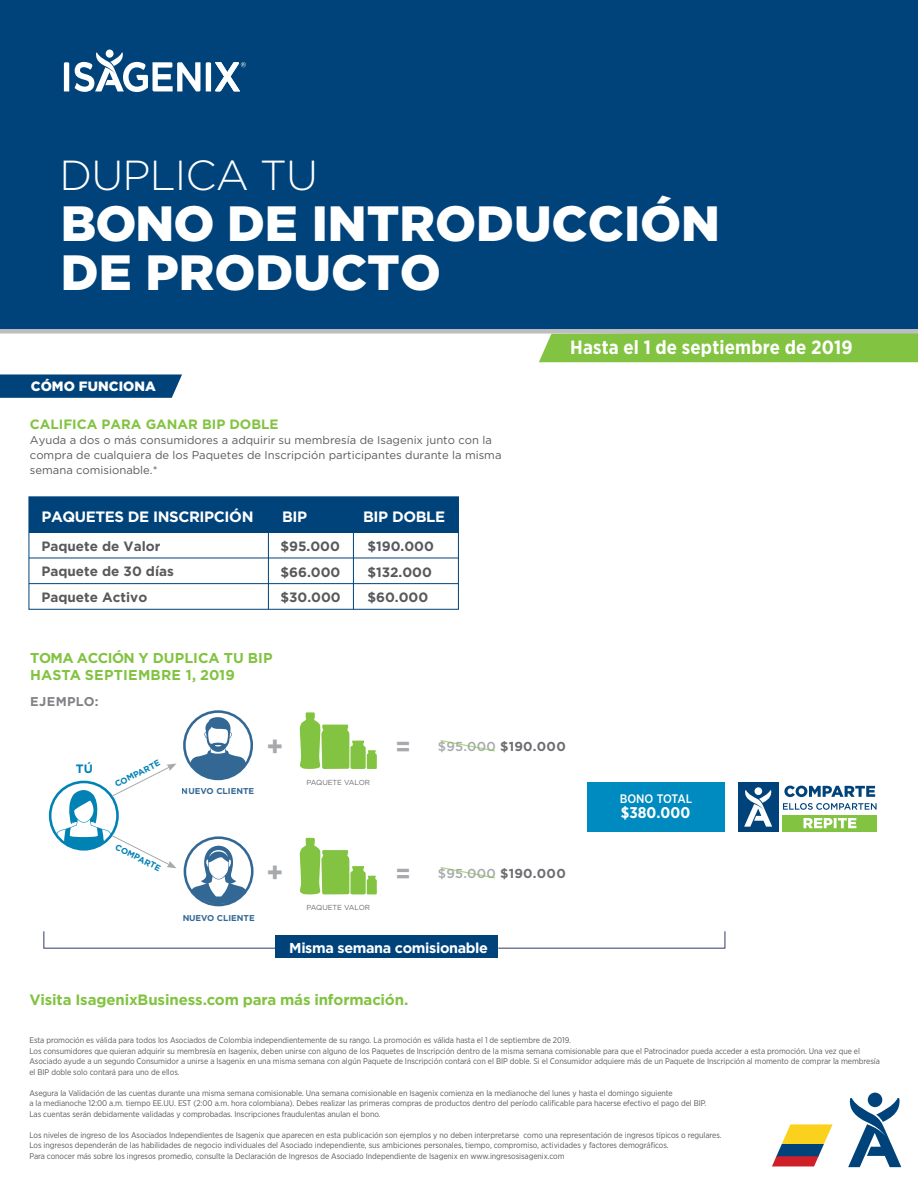
<style>
.page{position:relative;width:918px;height:1188px;background:#fff}
.page>*{position:absolute;margin:0;border:0;box-sizing:border-box;transform-origin:0 0}
.t1{font:900 49.5px/49.5px "Gotham";color:#fff}
.t2{font:300 42px "Gotham";letter-spacing:-.02em;color:#fff}
.t3{font:700 27px "Gotham";color:#a7a9ac}
.t4{font:700 24px "Gotham";color:#a7a9ac}
.t5{font:700 19.2px "Gotham Narrow";letter-spacing:.01em;color:#fff}
.t6{font:700 15.45px "Gotham Narrow";color:#fff}
.t7{font:700 15px "Gotham";letter-spacing:-.01em;color:#82c341}
.t8{font:700 15px "Gotham";letter-spacing:-.025em;color:#fff}
.t9{font:700 14.4px "Gotham";letter-spacing:-.025em;color:#fff}
.t10{font:700 14.25px/17.2px "Gotham";color:#82c341}
.t11{font:700 13.5px/25.2px "Gotham";color:#58595b}
.t12{font:700 13.5px "Gotham";color:#82c341}
.t13{font:900 13.5px "Gotham";letter-spacing:.005em;color:#fff}
.t14{font:700 13.05px "Gotham";letter-spacing:.02em;color:#6d6e71}
.t15{font:700 12.75px "Gotham";letter-spacing:.025em;color:#808285}
.t16{font:500 12.3px "Gotham Narrow";color:#fff}
.t17{font:700 12.15px "Gotham";color:#0082b5}
.t18{font:11.25px/15px "Gotham";color:#595a5c}
.t19{font:700 8.55px "Gotham";color:#00437b}
.t20{font:700 8.55px "Gotham";color:#0082b5}
.t21{font:8.25px/10.5px "Gotham Narrow";letter-spacing:-.005em;color:#595a5c}
.t22{font:7.2px "Gotham";letter-spacing:-.01em;color:#6d6e71}
.s1{font-weight:500;color:#a7a9ac}
</style>
<div class="page">
<div style="left:0;top:0;width:918px;height:329px;background:#00437b"></div>
<svg style="left:64px;top:62px;width:5px;height:29px"></svg>
<svg style="left:75px;top:52px;width:125px;height:40px"></svg>
<svg style="left:206px;top:62px;width:40px;height:29px"></svg>
<div style="left:539px;top:334px;width:379px;height:28px;background:#82c341"></div>
<div style="left:0;top:329px;width:918px;height:5px;background:#bdbec0"></div>
<svg style="left:0;top:374px;width:182px;height:24px;background:#0d4d82"></svg>
<div style="left:183px;top:710px;width:70px;height:70px;border:3px solid #00437b;border-radius:50%"></div>
<svg style="left:190px;top:717px;width:56px;height:62px"></svg>
<div style="left:184px;top:836px;width:70px;height:70px;border:3px solid #00437b;border-radius:50%"></div>
<svg style="left:191px;top:846px;width:55px;height:58px"></svg>
<svg style="left:50px;top:782px;width:68px;height:67px"></svg>
<svg style="left:56px;top:764px;width:120px;height:104px"></svg>
<svg style="left:300px;top:712px;width:77px;height:57px"></svg>
<svg style="left:300px;top:838px;width:77px;height:57px"></svg>
<div style="left:29px;top:496px;width:430px;height:114px;border:1px solid #00437b"></div>
<hr style="left:29px;top:558px;width:429px;height:1px;background:#00437b">
<hr style="left:29px;top:583px;width:429px;height:1px;background:#00437b">
<div style="left:29px;top:497px;width:429px;height:36px;background:#00437b"></div>
<hr style="left:268px;top:527px;width:1px;height:82px;background:#00437b">
<hr style="left:353px;top:527px;width:1px;height:82px;background:#00437b">
<svg style="left:848px;top:1093px;width:53px;height:74px"></svg>
<svg style="left:782px;top:1124px;width:51px;height:20px"></svg>
<svg style="left:776px;top:1144px;width:48px;height:12px"></svg>
<svg style="left:772px;top:1156px;width:47px;height:11px"></svg>
<svg style="left:440px;top:740px;width:55px;height:12px"></svg>
<svg style="left:440px;top:867px;width:55px;height:12px"></svg>
<div style="left:587px;top:782px;width:138px;height:49px;background:#008bc0"></div>
<svg style="left:783px;top:803px;width:94px;height:7px"></svg>
<svg style="left:784px;top:786px;width:91px;height:11px"></svg>
<div style="left:783px;top:815px;width:94px;height:16px;background:#82c341"></div>
<div style="left:738px;top:782px;width:40px;height:49px;background:#00437b"></div>
<svg style="left:744px;top:790px;width:28px;height:37px"></svg>
<div style="left:755px;top:787px;width:7px;height:8px;background:#fff;border-radius:50%"></div>
<svg style="left:804px;top:818px;width:52px;height:10px"></svg>
<svg style="left:43px;top:931px;width:233px;height:18px"></svg>
<svg style="left:498px;top:931px;width:228px;height:18px"></svg>
<div style="left:276px;top:936px;width:222px;height:22px;background:#00437b"></div>
<h2 class="t2" style="left:59px;top:152px;width:260px">DUPLICA TU</h2>
<h1 class="t1" style="left:61px;top:198px;width:661px">BONO DE INTRODUCCIÓN<br>DE PRODUCTO</h1>
<h3 class="t13" style="left:31px;top:377px;width:127px">CÓMO FUNCIONA</h3>
<h3 class="t12" style="left:30px;top:416px;width:250px">CALIFICA PARA GANAR BIP DOBLE</h3>
<h3 class="t18" style="left:30px;top:433px;width:473px">Ayuda a dos o más consumidores a adquirir su membresía de Isagenix junto con la compra de cualquiera de los Paquetes de Inscripción participantes durante la misma semana comisionable.*</h3>
<h3 class="t8" style="left:41px;top:506px;width:214px">PAQUETES DE INSCRIPCIÓN</h3>
<h3 class="t8" style="left:282px;top:506px;width:27px">BIP</h3>
<h3 class="t8" style="left:363px;top:506px;width:84px">BIP DOBLE</h3>
<h3 class="t11" style="left:280px;top:534px;width:61px">$95.000</h3>
<h3 class="t11" style="left:41px;top:559px;width:134px">Paquete de 30 días</h3>
<h3 class="t11" style="left:280px;top:559px;width:62px">$66.000</h3>
<h3 class="t11" style="left:41px;top:584px;width:107px">Paquete Activo</h3>
<h3 class="t11" style="left:280px;top:584px;width:62px">$30.000</h3>
<h3 class="t11" style="left:41px;top:534px;width:120px">Paquete de Valor</h3>
<h3 class="t11" style="left:367px;top:534px;width:68px">$190.000 $132.000 $60.000</h3>
<h3 class="t10" style="left:30px;top:649px;width:244px">TOMA ACCIÓN Y DUPLICA TU BIP<br>HASTA SEPTIEMBRE 1, 2019</h3>
<h3 class="t15" style="left:30px;top:693px;width:70px">EJEMPLO:</h3>
<h3 class="t5" style="left:570px;top:335px;width:284px">Hasta el 1 de septiembre de 2019</h3>
<h3 class="t17" style="left:76px;top:761px;width:19px">TÚ</h3>
<p class="t20" style="left:113px;top:780px;width:51px;rotate:-27deg">COMPARTE</p>
<p class="t20" style="left:119px;top:841px;width:51px;rotate:27deg">COMPARTE</p>
<p class="t19" style="left:182px;top:786px;width:74px">NUEVO CLIENTE</p>
<h3 class="t3" style="left:257px;top:755px;width:19px;rotate:-90deg">+</h3>
<h3 class="t4" style="left:396px;top:730px;width:17px">=</h3>
<p class="t22" style="left:307px;top:778px;width:65px">PAQUETE VALOR</p>
<h3 class="t14" style="left:438px;top:738px;width:129px"><span class="s1">$95.000</span> $190.000</h3>
<p class="t19" style="left:182px;top:913px;width:74px">NUEVO CLIENTE</p>
<h3 class="t3" style="left:257px;top:881px;width:19px;rotate:-90deg">+</h3>
<p class="t22" style="left:307px;top:903px;width:65px">PAQUETE VALOR</p>
<h3 class="t4" style="left:396px;top:857px;width:17px">=</h3>
<h3 class="t14" style="left:438px;top:865px;width:129px"><span class="s1">$95.000</span> $190.000</h3>
<h3 class="t9" style="left:289px;top:938px;width:200px">Misma semana comisionable</h3>
<h3 class="t16" style="left:620px;top:791px;width:74px">BONO TOTAL</h3>
<h3 class="t6" style="left:621px;top:803px;width:71px">$380.000</h3>
<h3 class="t7" style="left:29px;top:990px;width:381px">Visita IsagenixBusiness.com para más información.</h3>
<p class="t21" style="left:29px;top:1035px;width:852px">Esta promoción es válida para todos los Asociados de Colombia independientemente de su rango. La promoción es válida hasta el 1 de septiembre de 2019.<br>Los consumidores que quieran adquirir su membresía en Isagenix, deben unirse con alguno de los Paquetes de Inscripción dentro de la misma semana comisionable para que el Patrocinador pueda acceder a esta promoción. Una vez que el Asociado ayude a un segundo Consumidor a unirse a Isagenix en una misma semana con algún Paquete de Inscripción contará con el BIP doble. Si el Consumidor adquiere más de un Paquete de Inscripción al momento de comprar la membresía el BIP doble solo contará para uno de ellos.</p>
<p class="t21" style="left:29px;top:1087px;width:679px">Asegura la Validación de las cuentas durante una misma semana comisionable. Una semana comisionable en Isagenix comienza en la medianoche del lunes y hasta el domingo siguiente<br>a la medianoche 12:00 a.m. tiempo EE.UU. EST (2:00 a.m. hora colombiana). Debes realizar las primeras compras de productos dentro del período calificable para hacerse efectivo el pago del BIP.<br>Las cuentas serán debidamente validadas y comprobadas. Inscripciones fraudulentas anulan el bono.</p>
<p class="t21" style="left:29px;top:1129px;width:694px">Los niveles de ingreso de los Asociados Independientes de Isagenix que aparecen en esta publicación son ejemplos y no deben interpretarse como una representación de ingresos típicos o regulares.<br>Los ingresos dependerán de las habilidades de negocio individuales del Asociado independiente, sus ambiciones personales, tiempo, compromiso, actividades y factores demográficos.<br>Para conocer más sobre los ingresos promedio, consulte la Declaración de Ingresos de Asociado Independiente de Isagenix en www.ingresosisagenix.com</p>
</div>
